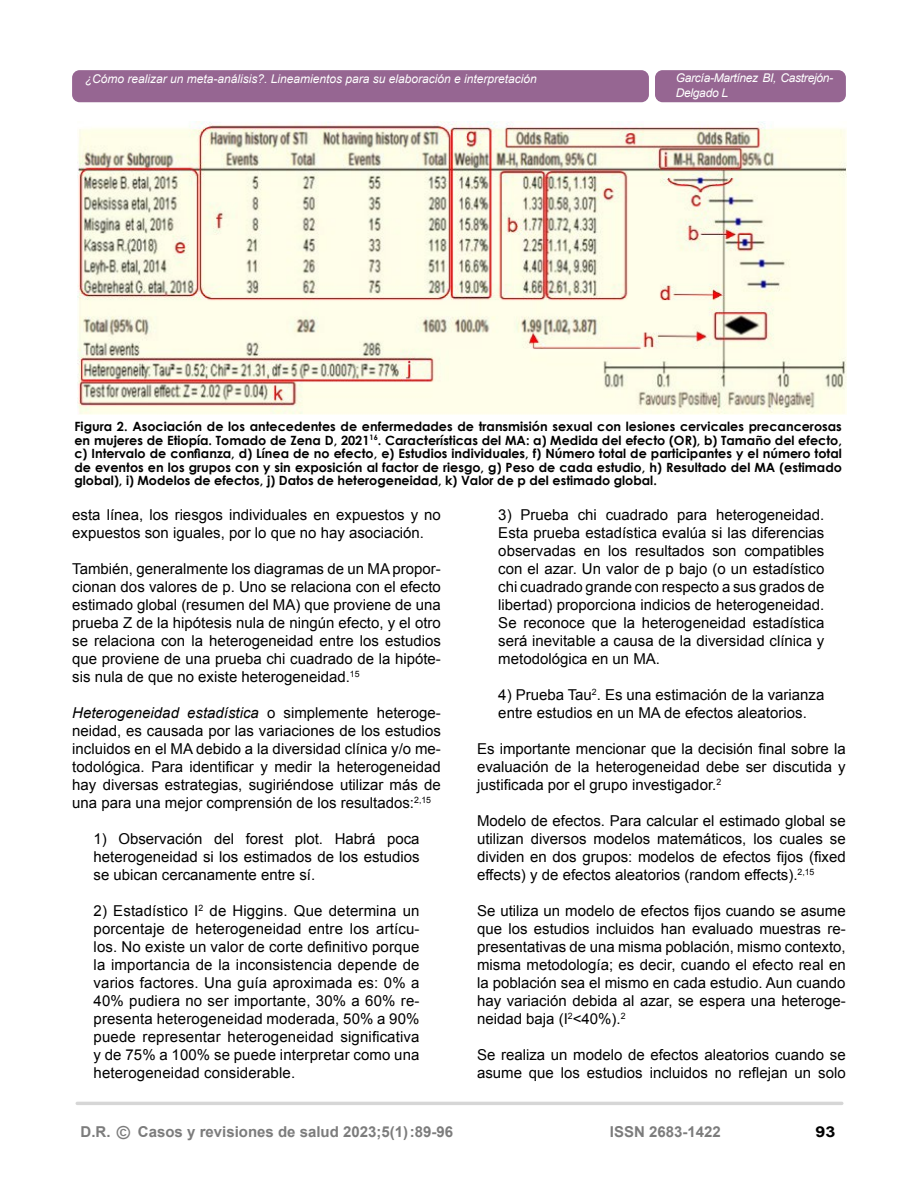
<style>
.page{position:relative;width:918px;height:1188px;background:#fff}
.page>*{position:absolute;margin:0;border:0;box-sizing:border-box;transform-origin:0 0}
.t1{font:15px/18px "Arial";color:#000;text-align:justify}
.t2{font:700 15px "Arial";color:#7c7c7c}
.t3{font:700 15px "Arial";color:#000;scale:1.2 1}
.t4{font:700 12.75px/13.5px "Century Gothic";color:#000;text-align:justify}
.t5{font:italic 12px "Arial";color:#fff}
.t6{font:italic 12px/15px "Arial";letter-spacing:-.025em;color:#fff}
.s1{font-style:italic}
.s2{font-size:18px}
</style>
<div class="page">
<hr style="left:76px;top:1102px;width:768px;height:3px;background:#d6d6d6;border-radius:2px">
<div style="left:72px;top:70px;width:577px;height:32px;background:#966692;border-radius:8px"></div>
<div style="left:655px;top:70px;width:191px;height:32px;background:#966692;border-radius:8px"></div>
<img style="left:77px;top:121px;width:770px;height:293px">
<p class="t5" style="left:85px;top:71px;width:454px">¿Cómo realizar un meta-análisis?. Lineamientos para su elaboración e interpretación</p>
<p class="t6" style="left:676px;top:71px;width:159px">García-Martínez BI, Castrejón-<br>Delgado L</p>
<p class="t4" style="left:74px;top:419px;width:769px">Figura 2. Asociación de los antecedentes de enfermedades de transmisión sexual con lesiones cervicales precancerosas en mujeres de Etiopía. Tomado de Zena D, 2021<sup>16</sup>. Características del MA: a) Medida del efecto (OR), b) Tamaño del efecto, c) Intervalo de confianza, d) Línea de no efecto, e) Estudios individuales, f) Número total de participantes y el número total de eventos en los grupos con y sin exposición al factor de riesgo, g) Peso de cada estudio, h) Resultado del MA (estimado global), i) Modelos de efectos, j) Datos de heterogeneidad, k) Valor de p del estimado global.</p>
<p class="t1" style="left:72px;top:506px;width:370px">esta línea, los riesgos individuales en expuestos y no expuestos son iguales, por lo que no hay asociación.</p>
<p class="t1" style="left:72px;top:560px;width:370px">También, generalmente los diagramas de un MA propor&shy;cionan dos valores de p. Uno se relaciona con el efecto estimado global (resumen del MA) que proviene de una prueba Z de la hipótesis nula de ningún efecto, y el otro se relaciona con la heterogeneidad entre los estudios que proviene de una prueba chi cuadrado de la hipóte&shy;sis nula de que no existe heterogeneidad.<sup>15</sup></p>
<p class="t1" style="left:72px;top:704px;width:370px"><span class="s1">Heterogeneidad estadística</span> o simplemente heteroge&shy;neidad, es causada por las variaciones de los estudios incluidos en el MA debido a la diversidad clínica y/o me&shy;todológica. Para identificar y medir la heterogeneidad hay diversas estrategias, sugiriéndose utilizar más de una para una mejor comprensión de los resultados:<sup>2,15</sup></p>
<p class="t1" style="left:94px;top:830px;width:328px">1) Observación del forest plot. Habrá poca heterogeneidad si los estimados de los estudios se ubican cercanamente entre sí.</p>
<p class="t1" style="left:94px;top:902px;width:328px">2) Estadístico I<sup>2</sup> de Higgins. Que determina un porcentaje de heterogeneidad entre los artícu&shy;los. No existe un valor de corte definitivo porque la importancia de la inconsistencia depende de varios factores. Una guía aproximada es: 0% a 40% pudiera no ser importante, 30% a 60% re&shy;presenta heterogeneidad moderada, 50% a 90% puede representar heterogeneidad significativa y de 75% a 100% se puede interpretar como una heterogeneidad considerable.</p>
<p class="t1" style="left:498px;top:506px;width:328px">3) Prueba chi cuadrado para heterogeneidad.<br>Esta prueba estadística evalúa si las diferencias observadas en los resultados son compatibles con el azar. Un valor de p bajo (o un estadístico chi cuadrado grande con respecto a sus grados de libertad) proporciona indicios de heterogeneidad.<br>Se reconoce que la heterogeneidad estadística será inevitable a causa de la diversidad clínica y metodológica en un MA.</p>
<p class="t1" style="left:498px;top:686px;width:328px">4) Prueba Tau<sup>2</sup>. Es una estimación de la varianza entre estudios en un MA de efectos aleatorios.</p>
<p class="t1" style="left:477px;top:740px;width:370px">Es importante mencionar que la decisión final sobre la evaluación de la heterogeneidad debe ser discutida y justificada por el grupo investigador.<sup>2</sup></p>
<p class="t1" style="left:477px;top:812px;width:370px">Modelo de efectos. Para calcular el estimado global se utilizan diversos modelos matemáticos, los cuales se dividen en dos grupos: modelos de efectos fijos (fixed effects) y de efectos aleatorios (random effects).<sup>2,15</sup></p>
<p class="t1" style="left:477px;top:902px;width:370px">Se utiliza un modelo de efectos fijos cuando se asume que los estudios incluidos han evaluado muestras re&shy;presentativas de una misma población, mismo contexto, misma metodología; es decir, cuando el efecto real en la población sea el mismo en cada estudio. Aun cuando hay variación debida al azar, se espera una heteroge&shy;neidad baja (I<sup>2</sup>&lt;40%).<sup>2</sup></p>
<p class="t1" style="left:477px;top:1046px;width:370px">Se realiza un modelo de efectos aleatorios cuando se asume que los estudios incluidos no reflejan un solo</p>
<p class="t2" style="left:81px;top:1122px;width:374px">D.R. <span class="s2">©</span> Casos y revisiones de salud 2023;5(1):89-96</p>
<p class="t2" style="left:610px;top:1122px;width:112px">ISSN 2683-1422</p>
<p class="t3" style="left:815px;top:1122px;width:18px">93</p>
</div>
